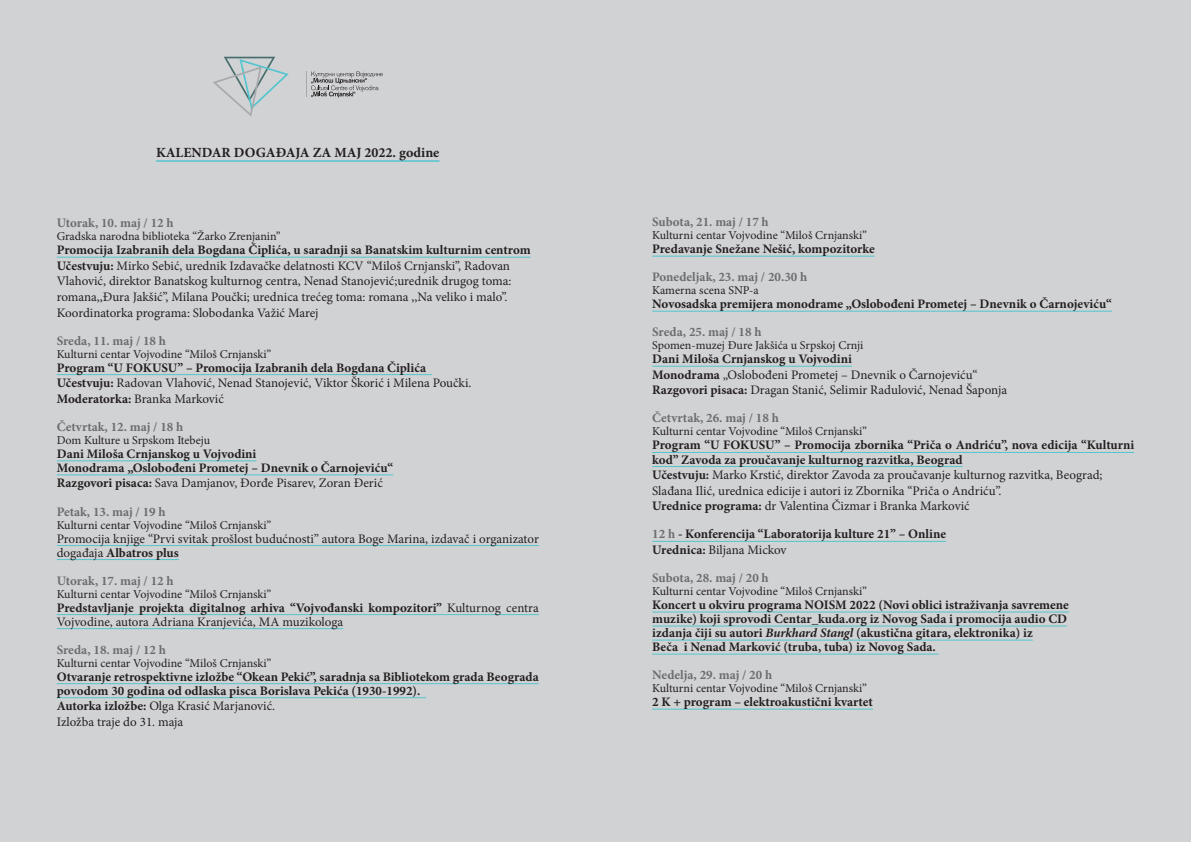
<style>
.page{position:relative;width:1191px;height:842px;background:#fff}
.page>*{position:absolute;margin:0;border:0;box-sizing:border-box;transform-origin:0 0}
.t1{font:700 14px "Minion Pro";color:#231f20}
.t2{font:700 13px/14px "Minion Pro";color:#231f20}
.t3{font:13px/15.6px "Minion Pro";color:#231f20}
.t4{font:700 13px "Minion Pro";color:#6c6d70}
.t5{font:12px "Minion Pro";color:#231f20}
.s1{font-weight:700}
.s2{font-weight:400}
.s3{font-weight:700;color:#6c6d70}
.s4{color:#6c6d70}
.s5{font-style:italic}
</style>
<div class="page">
<div style="left:0;top:0;width:595px;height:842px;background:#d1d2d4"></div>
<div style="left:595px;top:0;width:596px;height:842px;background:#d1d2d4"></div>
<hr style="left:156px;top:160px;width:283px;height:2px;background:#54c5cf">
<hr style="left:57px;top:257px;width:474px;height:1px;background:#54c5cf">
<hr style="left:57px;top:374px;width:375px;height:1px;background:#54c5cf">
<hr style="left:57px;top:460px;width:199px;height:1px;background:#54c5cf">
<hr style="left:57px;top:474px;width:336px;height:1px;background:#54c5cf">
<hr style="left:57px;top:545px;width:482px;height:1px;background:#54c5cf">
<hr style="left:57px;top:559px;width:122px;height:1px;background:#54c5cf">
<hr style="left:57px;top:614px;width:482px;height:1px;background:#54c5cf">
<hr style="left:57px;top:628px;width:286px;height:1px;background:#54c5cf">
<hr style="left:57px;top:683px;width:482px;height:1px;background:#54c5cf">
<hr style="left:57px;top:697px;width:369px;height:1px;background:#54c5cf">
<svg style="left:213px;top:57px;width:76px;height:59px"></svg>
<svg style="left:306px;top:71px;width:77px;height:26px"></svg>
<hr style="left:652px;top:256px;width:222px;height:1px;background:#54c5cf">
<hr style="left:652px;top:311px;width:459px;height:1px;background:#54c5cf">
<hr style="left:652px;top:366px;width:200px;height:1px;background:#54c5cf">
<hr style="left:652px;top:452px;width:482px;height:1px;background:#54c5cf">
<hr style="left:652px;top:466px;width:310px;height:1px;background:#54c5cf">
<hr style="left:652px;top:541px;width:294px;height:1px;background:#54c5cf">
<hr style="left:652px;top:611px;width:417px;height:1px;background:#54c5cf">
<hr style="left:652px;top:625px;width:415px;height:1px;background:#54c5cf">
<hr style="left:652px;top:640px;width:380px;height:1px;background:#54c5cf">
<hr style="left:652px;top:654px;width:286px;height:1px;background:#54c5cf">
<hr style="left:652px;top:709px;width:221px;height:1px;background:#54c5cf">
<p class="t1" style="left:156px;top:143px;width:285px">KALENDAR DOGAĐAJA ZA MAJ 2022. godine</p>
<p class="t4" style="left:57px;top:214px;width:118px">Utorak, 10. maj / 12 h</p>
<p class="t5" style="left:57px;top:228px;width:225px">Gradska narodna biblioteka “Žarko Zrenjanin”</p>
<p class="t3" style="left:57px;top:242px;width:475px"><span class="s1">Promocija Izabranih dela Bogdana Čiplića, u saradnji sa Banatskim kulturnim centrom Učestvuju:</span> Mirko Sebić, urednik Izdavačke delatnosti KCV “Miloš Crnjanski”, Radovan Vlahović, direktor Banatskog kulturnog centra, Nenad Stanojević;urednik drugog toma: romana,,Đura Jakšić”, Milana Poučki; urednica trećeg toma: romana ,,Na veliko i malo”.<br>Koordinatorka programa: Slobodanka Važić Marej</p>
<p class="t4" style="left:57px;top:331px;width:111px">Sreda, 11. maj / 18 h</p>
<p class="t5" style="left:57px;top:346px;width:216px">Kulturni centar Vojvodine “Miloš Crnjanski”</p>
<p class="t2" style="left:57px;top:359px;width:416px;line-height:15.6px">Program “U FOKUSU” – Promocija Izabranih dela Bogdana Čiplića<br>Učestvuju: <span class="s2">Radovan Vlahović, Nenad Stanojević, Viktor Škorić i Milena Poučki.<br></span>Moderatorka: <span class="s2">Branka Marković</span></p>
<p class="t4" style="left:57px;top:418px;width:128px">Četvrtak, 12. maj / 18 h</p>
<p class="t5" style="left:57px;top:432px;width:155px">Dom Kulture u Srpskom Itebeju</p>
<p class="t2" style="left:57px;top:446px;width:338px">Dani Miloša Crnjanskog u Vojvodini<br>Monodrama „Oslobođeni Prometej – Dnevnik o Čarnojeviću“</p>
<p class="t3" style="left:57px;top:469px;width:327px;line-height:28.1px"><span class="s1">Razgovori pisaca:</span> Sava Damjanov, Đorđe Pisarev, Zoran Đerić<br><span class="s3">Petak, 13. maj / 19 h</span></p>
<p class="t5" style="left:57px;top:517px;width:216px">Kulturni centar Vojvodine “Miloš Crnjanski”</p>
<p class="t3" style="left:57px;top:531px;width:483px;line-height:14px">Promocija knjige “Prvi svitak prošlost budućnosti” autora Boge Marina, izdavač i organizator događaja <span class="s1">Albatros plus</span></p>
<p class="t4" style="left:57px;top:571px;width:118px">Utorak, 17. maj / 12 h</p>
<p class="t5" style="left:57px;top:586px;width:216px">Kulturni centar Vojvodine “Miloš Crnjanski”</p>
<p class="t2" style="left:57px;top:600px;width:483px">Predstavljanje projekta digitalnog arhiva “Vojvođanski kompozitori” <span class="s2">Kulturnog centra<br>Vojvodine, autora Adriana Kranjevića, MA muzikologa</span></p>
<p class="t4" style="left:57px;top:640px;width:111px">Sreda, 18. maj / 12 h</p>
<p class="t5" style="left:57px;top:655px;width:216px">Kulturni centar Vojvodine “Miloš Crnjanski”</p>
<p class="t2" style="left:57px;top:669px;width:483px">Otvaranje retrospektivne izložbe “Okean Pekić”, saradnja sa Bibliotekom grada Beograda povodom 30 godina od odlaska pisca Borislava Pekića (1930-1992).</p>
<p class="t3" style="left:57px;top:698px;width:220px"><span class="s1">Autorka izložbe:</span> Olga Krasić Marjanović.<br>Izložba traje do 31. maja</p>
<p class="t4" style="left:652px;top:213px;width:118px">Subota, 21. maj / 17 h</p>
<p class="t5" style="left:652px;top:227px;width:216px">Kulturni centar Vojvodine “Miloš Crnjanski”</p>
<p class="t2" style="left:652px;top:242px;width:224px">Predavanje Snežane Nešić, kompozitorke</p>
<p class="t4" style="left:652px;top:268px;width:157px">Ponedeljak, 23. maj / 20.30 h</p>
<p class="t5" style="left:652px;top:282px;width:108px">Kamerna scena SNP-a</p>
<p class="t2" style="left:652px;top:297px;width:461px">Novosadska premijera monodrame „Oslobođeni Prometej – Dnevnik o Čarnojeviću“</p>
<p class="t4" style="left:652px;top:323px;width:111px">Sreda, 25. maj / 18 h</p>
<p class="t5" style="left:652px;top:337px;width:213px">Spomen-muzej Đure Jakšića u Srpskoj Crnji</p>
<p class="t3" style="left:652px;top:351px;width:356px"><span class="s1">Dani Miloša Crnjanskog u Vojvodini<br>Monodrama</span> „Oslobođeni Prometej – Dnevnik o Čarnojeviću“<br><span class="s1">Razgovori pisaca:</span> Dragan Stanić, Selimir Radulović, Nenad Šaponja</p>
<p class="t4" style="left:652px;top:409px;width:128px">Četvrtak, 26. maj / 18 h</p>
<p class="t5" style="left:652px;top:424px;width:216px">Kulturni centar Vojvodine “Miloš Crnjanski”</p>
<p class="t2" style="left:652px;top:438px;width:483px">Program “U FOKUSU” – Promocija zbornika “Priča o Andriću”, nova edicija “Kulturni kod” Zavoda za proučavanje kulturnog razvitka, Beograd</p>
<p class="t3" style="left:652px;top:467px;width:452px"><span class="s1">Učestvuju:</span> Marko Krstić, direktor Zavoda za proučavanje kulturnog razvitka, Beograd;<br>Slađana Ilić, urednica edicije i autori iz Zbornika “Priča o Andriću”.<br><span class="s1">Urednice programa:</span> dr Valentina Čizmar i Branka Marković</p>
<p class="t2" style="left:652px;top:526px;width:295px;line-height:15.6px"><span class="s4">12 h</span> - Konferencija “Laboratorija kulture 21” – Online<br>Urednica: <span class="s2">Biljana Mickov</span></p>
<p class="t4" style="left:652px;top:569px;width:118px">Subota, 28. maj / 20 h</p>
<p class="t5" style="left:652px;top:583px;width:216px">Kulturni centar Vojvodine “Miloš Crnjanski”</p>
<p class="t2" style="left:652px;top:598px;width:418px">Koncert u okviru programa NOISM 2022 (Novi oblici istraživanja savremene muzike) koji sprovodi Centar_kuda.org iz Novog Sada i promocija audio CD izdanja čiji su autori <span class="s5">Burkhard Stangl</span> (akustična gitara, elektronika) iz<br>Beča i Nenad Marković (truba, tuba) iz Novog Sada.</p>
<p class="t4" style="left:652px;top:666px;width:122px">Nedelja, 29. maj / 20 h</p>
<p class="t5" style="left:652px;top:680px;width:216px">Kulturni centar Vojvodine “Miloš Crnjanski”</p>
<p class="t2" style="left:652px;top:695px;width:222px">2 K + program – elektroakustični kvartet</p>
</div>
